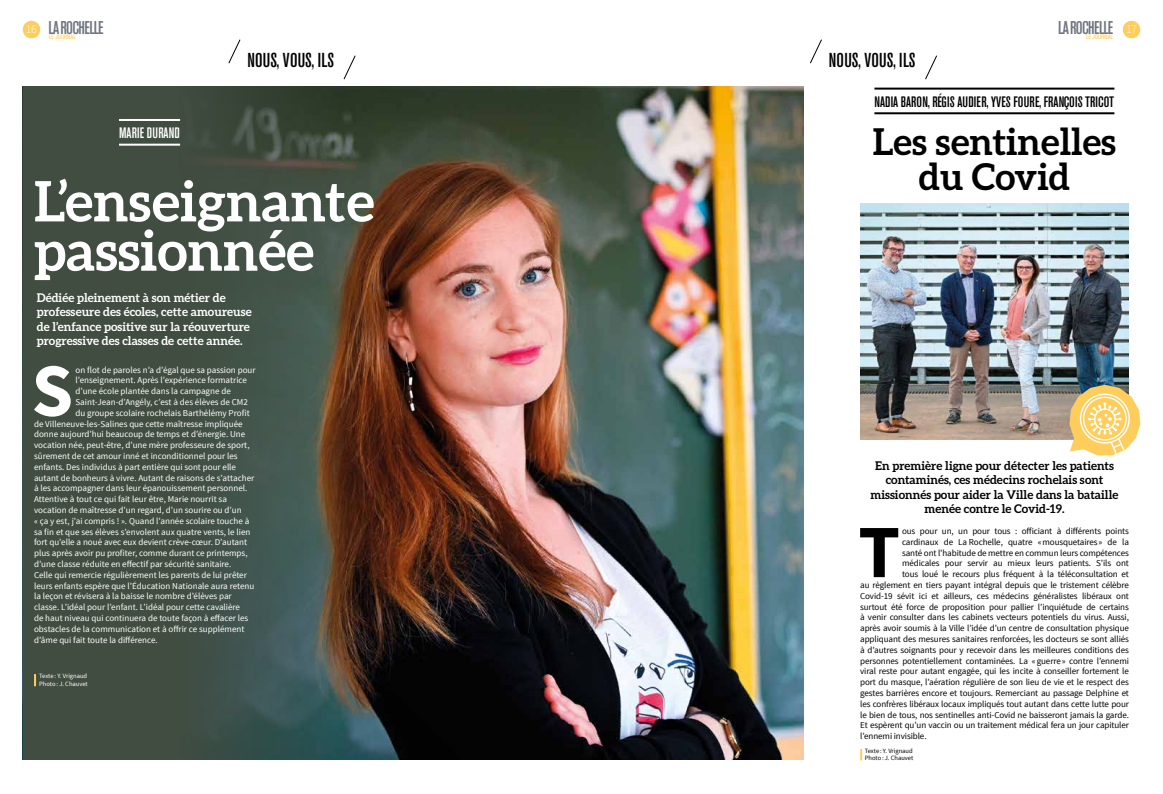
<style>
.page{position:relative;width:1163px;height:794px;background:#fff}
.page>*{position:absolute;margin:0;border:0;box-sizing:border-box;transform-origin:0 0}
.t1{font:700 75.3px "Source Sans Pro";color:#fff}
.t2{font:700 75.3px "Source Sans Pro";color:#000}
.t3{font:700 55.8px/49.3px "Aleo";color:#fff}
.t4{font:700 37px/35px "Aleo";color:#000;text-align:center}
.t5{font:500 condensed 20px "Akzidenz Grotesk BE";letter-spacing:.01em;color:#000}
.t6{font:500 condensed 18.3px "Akzidenz Grotesk BE";letter-spacing:-.04em;color:#6e7580}
.t7{font:500 condensed 15px "Akzidenz Grotesk BE";letter-spacing:.01em;color:#000}
.t8{font:500 condensed 15px "Akzidenz Grotesk BE";letter-spacing:.01em;color:#fff}
.t9{font:700 12px/14.4px "Aleo";color:#000;text-align:center}
.t10{font:700 12px/14.4px "Aleo";color:#fff}
.t11{font:300 12px "Source Sans Pro";color:#fff}
.t12{font:9px "Source Sans Pro";color:#fff}
.t13{font:9px "Source Sans Pro";letter-spacing:-.01em;color:#000}
.t14{font:500 condensed 6.6px "Univers";letter-spacing:-.04em;color:#fecd5b}
.t15{font:6.5px/7.8px "Source Sans Pro";color:#fff}
.t16{font:6.5px/6.8px "Source Sans Pro";color:#000}
</style>
<div class="page">
<img style="left:425px;top:86px;width:378px;height:674px">
<svg style="left:23px;top:86px;width:402px;height:674px;fill:#414d41"></svg>
<hr style="left:119px;top:119px;width:61px;height:2px;background:#fff">
<hr style="left:119px;top:144px;width:61px;height:2px;background:#fff">
<img style="left:860px;top:203px;width:268px;height:237px">
<svg style="left:34px;top:674px;width:2px;height:12px"></svg>
<hr style="left:874px;top:88px;width:240px;height:2px;background:#000">
<hr style="left:874px;top:112px;width:240px;height:2px;background:#000">
<svg style="left:860px;top:749px;width:2px;height:11px"></svg>
<svg style="left:1069px;top:385px;width:71px;height:71px"></svg>
<svg style="left:23px;top:21px;width:17px;height:17px"></svg>
<svg style="left:228px;top:39px;width:13px;height:25px"></svg>
<svg style="left:343px;top:55px;width:13px;height:25px"></svg>
<svg style="left:1122px;top:21px;width:18px;height:17px"></svg>
<svg style="left:810px;top:39px;width:12px;height:25px"></svg>
<svg style="left:925px;top:55px;width:12px;height:25px"></svg>
<h3 class="t11" style="left:26px;top:22px;width:13px">16</h3>
<h3 class="t6" style="left:49px;top:17px;width:56px">LAROCHELLE</h3>
<p class="t14" style="left:49px;top:33px;width:28px">LE JOURNAL</p>
<h3 class="t8" style="left:119px;top:124px;width:62px">MARIE DURAND</h3>
<h3 class="t5" style="left:247px;top:49px;width:88px">NOUS, VOUS, ILS</h3>
<h2 class="t3" style="left:34px;top:176px;width:342px">L’enseignante passionnée</h2>
<h3 class="t10" style="left:37px;top:290px;width:216px">Dédiée pleinement à son métier de professeure des écoles, cette amoureuse de l’enfance positive sur la réouverture progressive des classes de cette année.</h3>
<h1 class="t1" style="left:31px;top:342px;width:43px">S</h1>
<p class="t12" style="left:75px;top:364px;width:182px">on flot de paroles n’a d’égal que sa passion pour</p>
<p class="t12" style="left:75px;top:375px;width:173px">l’enseignement. Après l’expérience formatrice</p>
<p class="t12" style="left:75px;top:385px;width:157px">d’une école plantée dans la campagne de</p>
<p class="t12" style="left:75px;top:396px;width:174px">Saint-Jean-d’Angély, c’est à des élèves de CM2</p>
<p class="t12" style="left:75px;top:407px;width:176px">du groupe scolaire rochelais Barthélémy Profit</p>
<p class="t12" style="left:34px;top:418px;width:210px">de Villeneuve-les-Salines que cette maîtresse impliquée</p>
<p class="t12" style="left:34px;top:429px;width:213px">donne aujourd’hui beaucoup de temps et d’énergie. Une</p>
<p class="t12" style="left:34px;top:439px;width:217px">vocation née, peut-être, d’une mère professeure de sport,</p>
<p class="t12" style="left:34px;top:450px;width:205px">sûrement de cet amour inné et inconditionnel pour les</p>
<p class="t12" style="left:34px;top:461px;width:203px">enfants. Des individus à part entière qui sont pour elle</p>
<p class="t12" style="left:34px;top:472px;width:222px">autant de bonheurs à vivre. Autant de raisons de s’attacher</p>
<p class="t12" style="left:34px;top:483px;width:215px">à les accompagner dans leur épanouissement personnel.</p>
<p class="t12" style="left:34px;top:493px;width:194px">Attentive à tout ce qui fait leur être, Marie nourrit sa</p>
<p class="t12" style="left:34px;top:504px;width:209px">vocation de maîtresse d’un regard, d’un sourire ou d’un</p>
<p class="t12" style="left:34px;top:515px;width:217px">« ça y est, j’ai compris ! ». Quand l’année scolaire touche à</p>
<p class="t12" style="left:34px;top:526px;width:218px">sa fin et que ses élèves s’envolent aux quatre vents, le lien</p>
<p class="t12" style="left:34px;top:537px;width:215px">fort qu’elle a noué avec eux devient crève-cœur. D’autant</p>
<p class="t12" style="left:34px;top:547px;width:215px">plus après avoir pu profiter, comme durant ce printemps,</p>
<p class="t12" style="left:34px;top:558px;width:199px">d’une classe réduite en effectif par sécurité sanitaire.</p>
<p class="t12" style="left:34px;top:569px;width:214px">Celle qui remercie régulièrement les parents de lui prêter</p>
<p class="t12" style="left:34px;top:580px;width:222px">leurs enfants espère que l’Éducation Nationale aura retenu</p>
<p class="t12" style="left:34px;top:591px;width:199px">la leçon et révisera à la baisse le nombre d’élèves par</p>
<p class="t12" style="left:34px;top:601px;width:207px">classe. L’idéal pour l’enfant. L’idéal pour cette cavalière</p>
<p class="t12" style="left:34px;top:612px;width:216px">de haut niveau qui continuera de toute façon à effacer les</p>
<p class="t12" style="left:34px;top:623px;width:212px">obstacles de la communication et à offrir ce supplément</p>
<p class="t12" style="left:34px;top:634px;width:125px">d’âme qui fait toute la différence.</p>
<p class="t15" style="left:39px;top:672px;width:50px">Texte : Y. Vrignaud<br>Photo: J. Chauvet</p>
<h3 class="t5" style="left:828px;top:49px;width:88px">NOUS, VOUS, ILS</h3>
<h3 class="t6" style="left:1058px;top:17px;width:56px">LAROCHELLE</h3>
<p class="t14" style="left:1085px;top:33px;width:28px">LE JOURNAL</p>
<h3 class="t7" style="left:874px;top:93px;width:241px">NADIA BARON, RÉGIS AUDIER, YVES FOURE, FRANÇOIS TRICOT</h3>
<h3 class="t4" style="left:872px;top:124px;width:245px">Les sentinelles du Covid</h3>
<h3 class="t11" style="left:1125px;top:22px;width:13px">17</h3>
<h3 class="t9" style="left:870px;top:458px;width:249px">En première ligne pour détecter les patients contaminés, ces médecins rochelais sont missionnés pour aider la Ville dans la bataille menée contre le Covid-19.</h3>
<h1 class="t2" style="left:858px;top:504px;width:43px">T</h1>
<p class="t13" style="left:901px;top:525px;width:228px">ous pour un, un pour tous : officiant à différents points</p>
<p class="t13" style="left:901px;top:536px;width:228px">cardinaux de La Rochelle, quatre «mousquetaires» de la</p>
<p class="t13" style="left:901px;top:547px;width:228px">santé ont l’habitude de mettre en commun leurs compétences</p>
<p class="t13" style="left:901px;top:558px;width:228px">médicales pour servir au mieux leurs patients. S’ils ont</p>
<p class="t13" style="left:901px;top:568px;width:228px">tous loué le recours plus fréquent à la téléconsultation et</p>
<p class="t13" style="left:860px;top:579px;width:270px">au règlement en tiers payant intégral depuis que le tristement célèbre</p>
<p class="t13" style="left:860px;top:590px;width:270px">Covid-19 sévit ici et ailleurs, ces médecins généralistes libéraux ont</p>
<p class="t13" style="left:860px;top:601px;width:270px">surtout été force de proposition pour pallier l’inquiétude de certains</p>
<p class="t13" style="left:860px;top:612px;width:270px">à venir consulter dans les cabinets vecteurs potentiels du virus. Aussi,</p>
<p class="t13" style="left:860px;top:622px;width:270px">après avoir soumis à la Ville l’idée d’un centre de consultation physique</p>
<p class="t13" style="left:860px;top:633px;width:270px">appliquant des mesures sanitaires renforcées, les docteurs se sont alliés</p>
<p class="t13" style="left:860px;top:644px;width:270px">à d’autres soignants pour y recevoir dans les meilleures conditions des</p>
<p class="t13" style="left:860px;top:655px;width:270px">personnes potentiellement contaminées. La «guerre» contre l’ennemi</p>
<p class="t13" style="left:860px;top:666px;width:270px">viral reste pour autant engagée, qui les incite à conseiller fortement le</p>
<p class="t13" style="left:860px;top:676px;width:270px">port du masque, l’aération régulière de son lieu de vie et le respect des</p>
<p class="t13" style="left:860px;top:687px;width:270px">gestes barrières encore et toujours. Remerciant au passage Delphine et</p>
<p class="t13" style="left:860px;top:698px;width:270px">les confrères libéraux locaux impliqués tout autant dans cette lutte pour</p>
<p class="t13" style="left:860px;top:709px;width:270px">le bien de tous, nos sentinelles anti-Covid ne baisseront jamais la garde.</p>
<p class="t13" style="left:860px;top:720px;width:270px">Et espèrent qu’un vaccin ou un traitement médical fera un jour capituler</p>
<p class="t13" style="left:860px;top:730px;width:68px">l’ennemi invisible.</p>
<p class="t16" style="left:864px;top:748px;width:50px">Texte : Y. Vrignaud<br>Photo: J. Chauvet</p>
</div>
